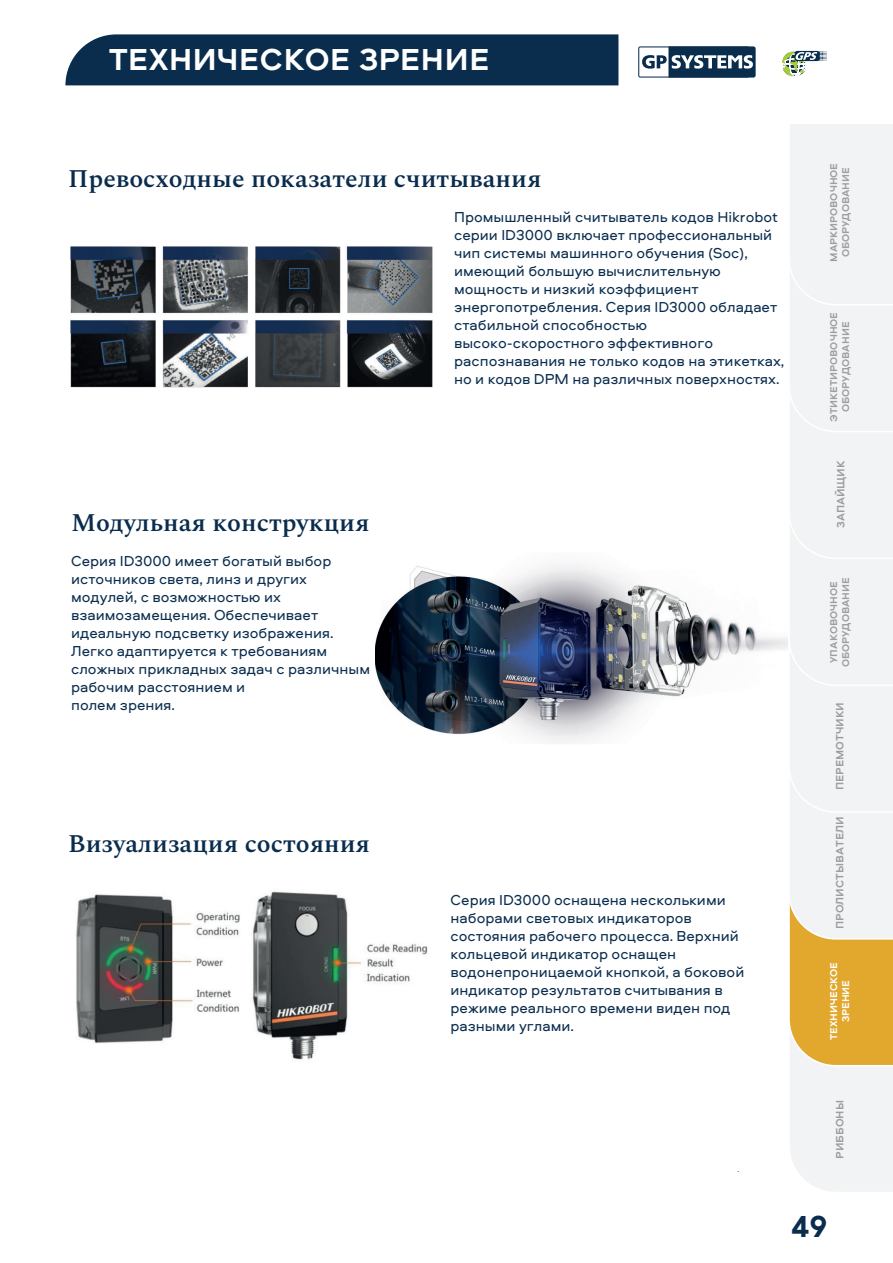
<style>
.page{position:relative;width:893px;height:1263px;background:#fff}
.page>*{position:absolute;margin:0;border:0;box-sizing:border-box;transform-origin:0 0}
.t1{font:30px "Burduguz";color:#fff}
.t2{font:30px "Burduguz";color:#0a2d4e}
.t3{font:600 25.5px "Spectral";color:#0a2d4e}
.t4{font:15px/18px "Aeroport";color:#0a2d4e}
.t5{font:10.5px "Burduguz";color:#9c9fa0}
.t6{font:9.75px/11.7px "Burduguz";color:#9c9fa0;text-align:center}
.t7{font:9.75px/11.7px "Burduguz";color:#fff;text-align:center}
</style>
<div class="page">
<img style="left:375px;top:564px;width:412px;height:180px">
<svg style="left:787px;top:124px;width:106px;height:1068px"></svg>
<div style="left:65px;top:34px;width:553px;height:51px;background:#0a2d4e"></div>
<svg style="left:782px;top:51px;width:44px;height:26px"></svg>
<svg style="left:638px;top:46px;width:118px;height:32px"></svg>
<img style="left:71px;top:247px;width:361px;height:140px">
<img style="left:76px;top:891px;width:352px;height:169px">
<h1 class="t1" style="left:109px;top:42px;width:383px">техническое зрение</h1>
<h2 class="t3" style="left:68px;top:160px;width:475px">Превосходные показатели считывания</h2>
<p class="t4" style="left:454px;top:207px;width:332px">Промышленный считыватель кодов Hikrobot серии ID3000 включает профессиональный чип системы машинного обучения (Soc), имеющий большую вычислительную мощность и низкий коэффициент энергопотребления. Серия ID3000 обладает стабильной способностью высоко-скоростного эффективного распознавания не только кодов на этикетках, но и кодов DPM на различных поверхностях.</p>
<h2 class="t3" style="left:71px;top:504px;width:300px">Модульная конструкция</h2>
<p class="t4" style="left:71px;top:551px;width:300px">Серия ID3000 имеет богатый выбор источников света, линз и других модулей, с возможностью их взаимозамещения. Обеспечивает идеальную подсветку изображения.<br>Легко адаптируется к требованиям сложных прикладных задач с различным рабочим расстоянием и<br>полем зрения.</p>
<h2 class="t3" style="left:68px;top:825px;width:303px">Визуализация состояния</h2>
<p class="t4" style="left:450px;top:891px;width:295px">Серия ID3000 оснащена несколькими наборами световых индикаторов состояния рабочего процесса. Верхний кольцевой индикатор оснащен водонепроницаемой кнопкой, а боковой индикатор результатов считывания в режиме реального времени виден под разными углами.</p>
<p class="t6" style="left:828px;top:262px;width:100px;rotate:-90deg">маркировочное оборудование</p>
<p class="t6" style="left:828px;top:422px;width:111px;rotate:-90deg">Этикетировочное оборудование</p>
<p class="t5" style="left:835px;top:528px;width:69px;rotate:-90deg">запайщик</p>
<p class="t6" style="left:828px;top:667px;width:92px;rotate:-90deg">Упаковочное оборудование</p>
<p class="t5" style="left:834px;top:790px;width:90px;rotate:-90deg">перемотчики</p>
<p class="t5" style="left:834px;top:929px;width:114px;rotate:-90deg">Пролистыватели</p>
<p class="t7" style="left:828px;top:1040px;width:80px;rotate:-90deg">техническое зрение</p>
<p class="t5" style="left:834px;top:1158px;width:60px;rotate:-90deg">риббоны</p>
<h1 class="t2" style="left:791px;top:1209px;width:37px">49</h1>
</div>
